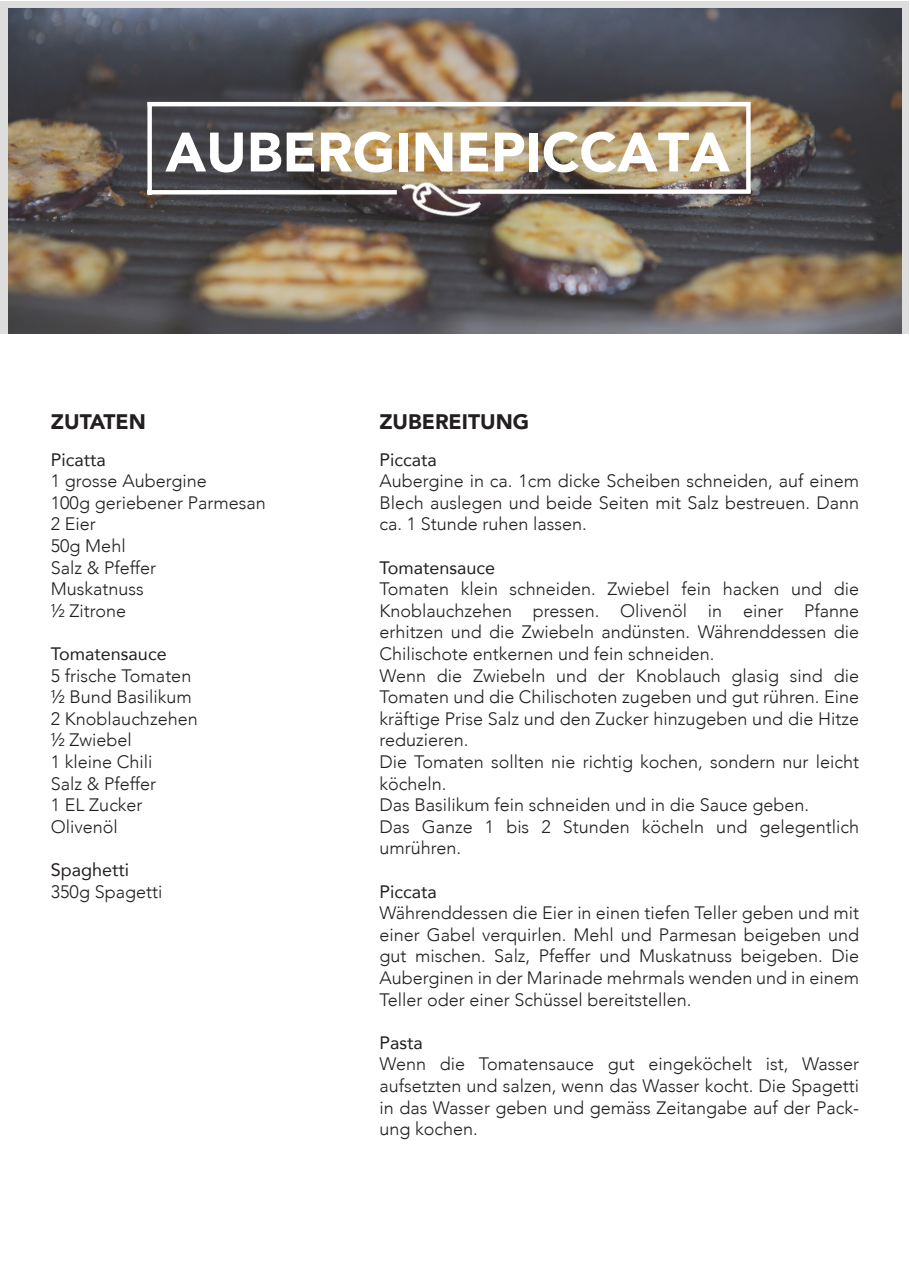
<style>
.page{position:relative;width:910px;height:1280px;background:#fff}
.page>*{position:absolute;margin:0;border:0;box-sizing:border-box;transform-origin:0 0}
.t1{font:900 54.9px "Avenir";color:#fff}
.t2{font:900 21px "Avenir";color:#231f20}
.t3{font:300 18px/21.6px "Avenir";color:#231f20;text-align:justify}
.t4{font:18px "Avenir";color:#231f20}
</style>
<div class="page">
<img style="left:1px;top:1px;width:908px;height:333px">
<hr style="left:148px;top:102px;width:600px;height:4px;background:#fff">
<div style="left:746px;top:102px;width:5px;height:90px;background:#fff"></div>
<svg style="left:143px;top:98px;width:258px;height:99px;background:#6f6962"></svg>
<div style="left:458px;top:189px;width:293px;height:5px;background:#fff"></div>
<img style="left:401px;top:156px;width:81px;height:80px">
<p class="t1" style="left:165px;top:105px;width:566px">AUBERGINEPICCATA</p>
<p class="t2" style="left:51px;top:404px;width:96px">ZUTATEN</p>
<p class="t2" style="left:379px;top:404px;width:151px">ZUBEREITUNG</p>
<p class="t4" style="left:51px;top:445px;width:57px">Picatta</p>
<p class="t3" style="left:51px;top:470px;width:157px">1 grosse Aubergine</p>
<p class="t3" style="left:51px;top:492px;width:216px">100g geriebener Parmesan</p>
<p class="t3" style="left:51px;top:513px;width:47px">2 Eier</p>
<p class="t3" style="left:51px;top:535px;width:76px">50g Mehl</p>
<p class="t3" style="left:51px;top:557px;width:107px">Salz &amp; Pfeffer</p>
<p class="t3" style="left:51px;top:578px;width:95px">Muskatnuss</p>
<p class="t3" style="left:51px;top:600px;width:77px">½ Zitrone</p>
<p class="t4" style="left:51px;top:639px;width:117px">Tomatensauce</p>
<p class="t3" style="left:51px;top:665px;width:142px">5 frische Tomaten</p>
<p class="t3" style="left:51px;top:686px;width:143px">½ Bund Basilikum</p>
<p class="t3" style="left:51px;top:708px;width:148px">2 Knoblauchzehen</p>
<p class="t3" style="left:51px;top:729px;width:83px">½ Zwiebel</p>
<p class="t3" style="left:51px;top:751px;width:103px">1 kleine Chili</p>
<p class="t3" style="left:51px;top:773px;width:107px">Salz &amp; Pfeffer</p>
<p class="t3" style="left:51px;top:794px;width:93px">1 EL Zucker</p>
<p class="t3" style="left:51px;top:816px;width:69px">Olivenöl</p>
<p class="t4" style="left:51px;top:855px;width:80px">Spaghetti</p>
<p class="t3" style="left:51px;top:881px;width:113px">350g Spagetti</p>
<p class="t4" style="left:379px;top:445px;width:59px">Piccata</p>
<p class="t3" style="left:379px;top:470px;width:481px">Aubergine in ca. 1cm dicke Scheiben schneiden, auf einem Blech auslegen und beide Seiten mit Salz bestreuen. Dann ca. 1 Stunde ruhen lassen.</p>
<p class="t4" style="left:379px;top:553px;width:117px">Tomatensauce</p>
<p class="t3" style="left:379px;top:578px;width:481px">Tomaten klein schneiden. Zwiebel fein hacken und die Knoblauchzehen pressen. Olivenöl in einer Pfanne erhitzen und die Zwiebeln andünsten. Währenddessen die Chilischote entkernen und fein schneiden.</p>
<p class="t3" style="left:379px;top:665px;width:481px">Wenn die Zwiebeln und der Knoblauch glasig sind die Tomaten und die Chilischoten zugeben und gut rühren. Eine kräftige Prise Salz und den Zucker hinzugeben und die Hitze reduzieren.</p>
<p class="t3" style="left:379px;top:751px;width:481px">Die Tomaten sollten nie richtig kochen, sondern nur leicht köcheln.</p>
<p class="t3" style="left:379px;top:794px;width:431px">Das Basilikum fein schneiden und in die Sauce geben.</p>
<p class="t3" style="left:379px;top:816px;width:481px">Das Ganze 1 bis 2 Stunden köcheln und gelegentlich umrühren.</p>
<p class="t4" style="left:379px;top:877px;width:59px">Piccata</p>
<p class="t3" style="left:379px;top:902px;width:481px">Währenddessen die Eier in einen tiefen Teller geben und mit einer Gabel verquirlen. Mehl und Parmesan beigeben und gut mischen. Salz, Pfeffer und Muskatnuss beigeben. Die Auberginen in der Marinade mehrmals wenden und in einem Teller oder einer Schüssel bereitstellen.</p>
<p class="t4" style="left:379px;top:1028px;width:45px">Pasta</p>
<p class="t3" style="left:379px;top:1053px;width:481px">Wenn die Tomatensauce gut eingeköchelt ist, Wasser aufsetzten und salzen, wenn das Wasser kocht. Die Spagetti in das Wasser geben und gemäss Zeitangabe auf der Pack&shy;ung kochen.</p>
</div>
